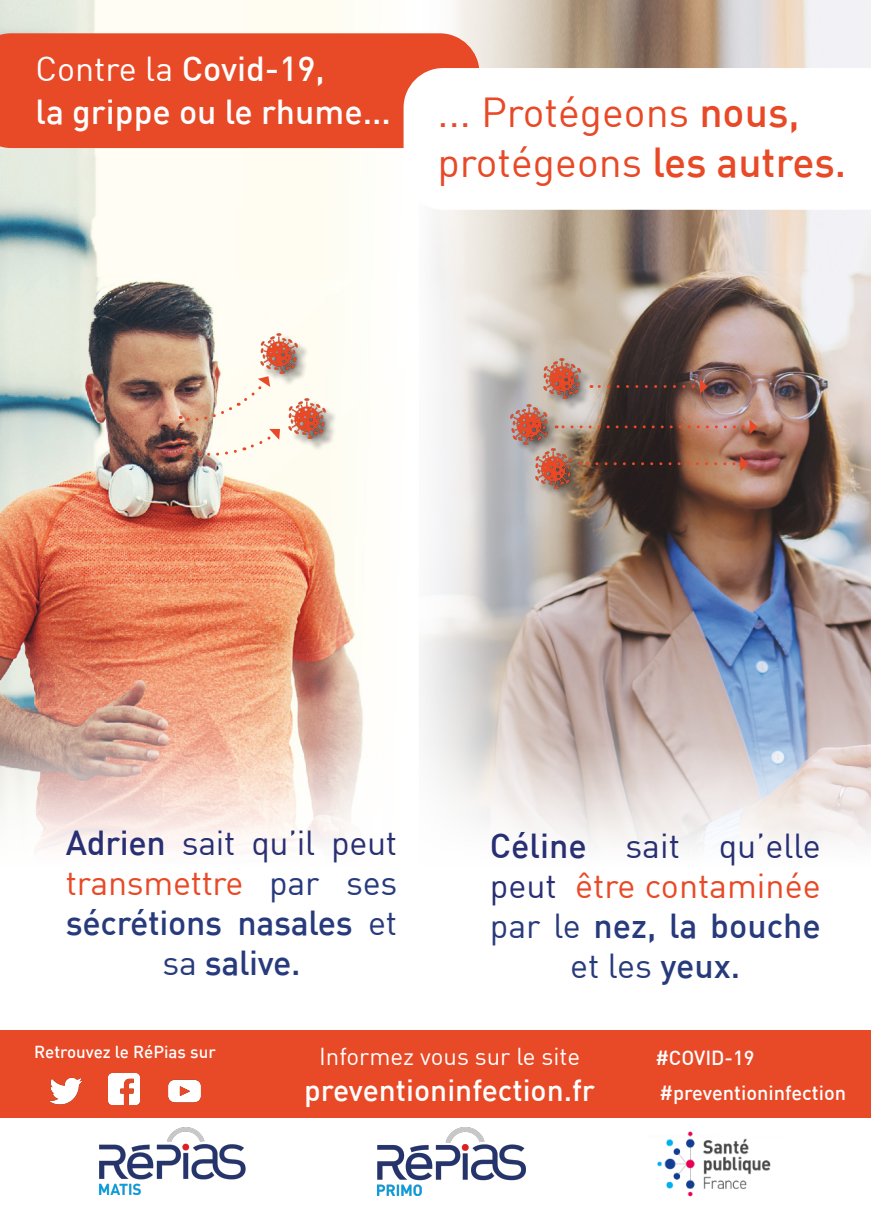
<style>
.page{position:relative;width:871px;height:1219px;background:#fff}
.page>*{position:absolute;margin:0;border:0;box-sizing:border-box;transform-origin:0 0}
.t1{font:41px/49.2px "DIN";color:#e84926}
.t2{font:500 34px/40px "DIN";letter-spacing:-.01em;color:#273a7c;text-align:center}
.t3{font:500 34px "DIN";color:#fff}
.t4{font:500 30px "DIN";color:#fff}
.t5{font:24px "DIN";color:#fff}
.t6{font:500 20px "DIN";color:#fff}
.t7{font:500 17px "DIN";color:#fff}
.s1{font-weight:400}
.s2{font-weight:500}
.s3{color:#282f73}
.s4{font-weight:400;color:#282f73}
.s5{font-weight:400;color:#e84926}
</style>
<div class="page">
<div style="left:0;top:1030px;width:870px;height:88px;background:#e84926"></div>
<img style="left:50px;top:1077px;width:31px;height:28px">
<img style="left:169px;top:1079px;width:31px;height:24px">
<img style="left:108px;top:1074px;width:31px;height:31px">
<img style="left:0;top:0;width:870px;height:850px">
<div style="left:0;top:33px;width:479px;height:115px;background:#e84926"></div>
<svg style="left:403px;top:68px;width:467px;height:142px"></svg>
<svg style="left:592px;top:385px;width:101px;height:3px"></svg>
<svg style="left:699px;top:379px;width:8px;height:15px"></svg>
<svg style="left:559px;top:425px;width:184px;height:3px"></svg>
<svg style="left:749px;top:419px;width:8px;height:15px"></svg>
<svg style="left:583px;top:462px;width:150px;height:3px"></svg>
<svg style="left:740px;top:456px;width:8px;height:15px"></svg>
<div style="left:546px;top:360px;width:46px;height:51px;background:#231f20;opacity:.75"></div>
<img style="left:536px;top:355px;width:51px;height:44px">
<div style="left:512px;top:406px;width:47px;height:50px;background:#231f20;opacity:.75"></div>
<img style="left:503px;top:401px;width:51px;height:44px">
<div style="left:537px;top:450px;width:46px;height:51px;background:#231f20;opacity:.75"></div>
<img style="left:528px;top:446px;width:50px;height:44px">
<div style="left:263px;top:335px;width:46px;height:50px;background:#231f20;opacity:.75"></div>
<img style="left:253px;top:330px;width:51px;height:44px">
<div style="left:291px;top:400px;width:46px;height:51px;background:#231f20;opacity:.75"></div>
<img style="left:282px;top:396px;width:50px;height:43px">
<svg style="left:176px;top:429px;width:104px;height:28px"></svg>
<svg style="left:180px;top:376px;width:90px;height:45px"></svg>
<img style="left:99px;top:1127px;width:147px;height:67px">
<img style="left:377px;top:1127px;width:148px;height:68px">
<img style="left:657px;top:1131px;width:114px;height:66px">
<p class="t3" style="left:35px;top:47px;width:291px"><span class="s1">Contre la</span> Covid-19,</p>
<p class="t3" style="left:35px;top:90px;width:357px">la grippe ou le rhume...</p>
<p class="t1" style="left:437px;top:87px;width:410px">... Protégeons <span class="s2">nous, </span>protégeons <span class="s2">les autres.</span></p>
<p class="t2" style="left:66px;top:821px;width:333px"><span class="s3">Adrien</span> <span class="s4">sait qu’il peut </span><span class="s5">transmettre</span> <span class="s1">par ses </span>sécrétions nasales <span class="s1">et sa</span> salive.</p>
<p class="t2" style="left:489px;top:824px;width:332px"><span class="s3">Céline</span> <span class="s4">sait qu’elle peut</span> <span class="s5">être contaminée </span><span class="s1">par le</span> nez, la bouche <span class="s1">et les</span> yeux.</p>
<p class="t7" style="left:34px;top:1041px;width:183px">Retrouvez le RéPias sur</p>
<p class="t6" style="left:655px;top:1045px;width:101px">#COVID-19</p>
<p class="t6" style="left:659px;top:1080px;width:188px">#preventioninfection</p>
<p class="t5" style="left:319px;top:1042px;width:262px">Informez vous sur le site</p>
<p class="t4" style="left:304px;top:1071px;width:292px">preventioninfection.fr</p>
</div>
